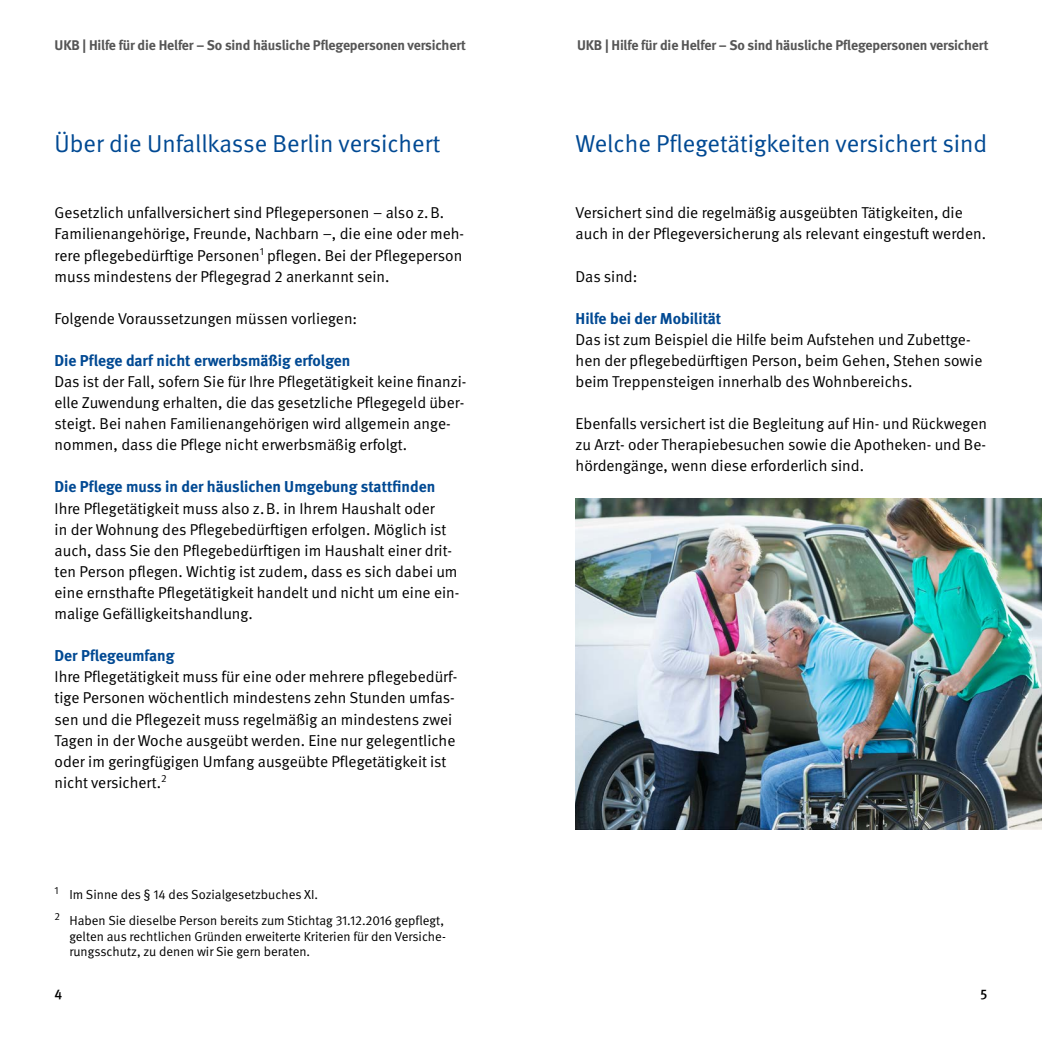
<style>
.page{position:relative;width:1042px;height:1042px;background:#fff}
.page>*{position:absolute;margin:0;border:0;box-sizing:border-box;transform-origin:0 0}
.t1{font:24.5px "DGUV Meta";color:#004993}
.t2{font:15.75px/21.2px "DGUV Meta";color:#000}
.t3{font:700 15.75px "DGUV Meta";color:#004993}
.t4{font:700 14px "DGUV Meta";letter-spacing:-.01em;color:#565656}
.t5{font:500 14px "DGUV Meta";color:#000}
.t6{font:13.12px/25.7px "DGUV Meta";color:#000}
</style>
<div class="page">
<img style="left:575px;top:499px;width:467px;height:331px">
<p class="t4" style="left:55px;top:36px;width:413px">UKB | Hilfe für die Helfer – So sind häusliche Pflegepersonen versichert</p>
<p class="t4" style="left:577px;top:36px;width:413px">UKB | Hilfe für die Helfer – So sind häusliche Pflegepersonen versichert</p>
<h1 class="t1" style="left:55px;top:130px;width:387px">Über die Unfallkasse Berlin versichert</h1>
<h1 class="t1" style="left:575px;top:130px;width:413px">Welche Pflegetätigkeiten versichert sind</h1>
<p class="t2" style="left:55px;top:203px;width:411px">Gesetzlich unfallversichert sind Pflegepersonen – also z.B.<br>Familienangehörige, Freunde, Nachbarn –, die eine oder meh&shy;rere pflegebedürftige Personen<sup>1</sup> pflegen. Bei der Pflegeperson muss mindestens der Pflegegrad 2 anerkannt sein.</p>
<p class="t2" style="left:55px;top:308px;width:304px">Folgende Voraussetzungen müssen vorliegen:</p>
<p class="t3" style="left:55px;top:351px;width:297px">Die Pflege darf nicht erwerbsmäßig erfolgen</p>
<p class="t2" style="left:55px;top:371px;width:413px">Das ist der Fall, sofern Sie für Ihre Pflegetätigkeit keine finanzi&shy;elle Zuwendung erhalten, die das gesetzliche Pflegegeld über&shy;steigt. Bei nahen Familienangehörigen wird allgemein ange&shy;nommen, dass die Pflege nicht erwerbsmäßig erfolgt.</p>
<p class="t3" style="left:55px;top:478px;width:382px">Die Pflege muss in der häuslichen Umgebung stattfinden</p>
<p class="t2" style="left:55px;top:498px;width:406px">Ihre Pflegetätigkeit muss also z.B. in Ihrem Haushalt oder<br>in der Wohnung des Pflegebedürftigen erfolgen. Möglich ist auch, dass Sie den Pflegebedürftigen im Haushalt einer drit&shy;ten Person pflegen. Wichtig ist zudem, dass es sich dabei um eine ernsthafte Pflegetätigkeit handelt und nicht um eine ein&shy;malige Gefälligkeitshandlung.</p>
<p class="t3" style="left:55px;top:646px;width:121px">Der Pflegeumfang</p>
<p class="t2" style="left:55px;top:666px;width:404px">Ihre Pflegetätigkeit muss für eine oder mehrere pflegebedürf&shy;tige Personen wöchentlich mindestens zehn Stunden umfas&shy;sen und die Pflegezeit muss regelmäßig an mindestens zwei Tagen in der Woche ausgeübt werden. Eine nur gelegentliche oder im geringfügigen Umfang ausgeübte Pflegetätigkeit ist nicht versichert.<sup>2</sup></p>
<p class="t6" style="left:55px;top:882px;width:391px"><sup>1</sup> Im Sinne des § 14 des Sozialgesetzbuches XI.<br><sup>2</sup> Haben Sie dieselbe Person bereits zum Stichtag 31.12.2016 gepflegt,</p>
<p class="t6" style="left:69px;top:928px;width:378px;line-height:15.8px">gelten aus rechtlichen Gründen erweiterte Kriterien für den Versiche&shy;rungsschutz, zu denen wir Sie gern beraten.</p>
<p class="t2" style="left:575px;top:203px;width:412px">Versichert sind die regelmäßig ausgeübten Tätigkeiten, die auch in der Pflegeversicherung als relevant eingestuft werden.</p>
<p class="t2" style="left:575px;top:266px;width:63px">Das sind:</p>
<p class="t3" style="left:575px;top:309px;width:147px">Hilfe bei der Mobilität</p>
<p class="t2" style="left:575px;top:329px;width:408px">Das ist zum Beispiel die Hilfe beim Aufstehen und Zubettge&shy;hen der pflegebedürftigen Person, beim Gehen, Stehen sowie beim Treppensteigen innerhalb des Wohnbereichs.</p>
<p class="t2" style="left:575px;top:413px;width:413px;text-align:justify">Ebenfalls versichert ist die Begleitung auf Hin- und Rückwegen zu Arzt- oder Therapiebesuchen sowie die Apotheken- und Be&shy;hördengänge, wenn diese erforderlich sind.</p>
<p class="t5" style="left:55px;top:985px;width:9px">4</p>
<p class="t5" style="left:980px;top:985px;width:8px">5</p>
</div>
